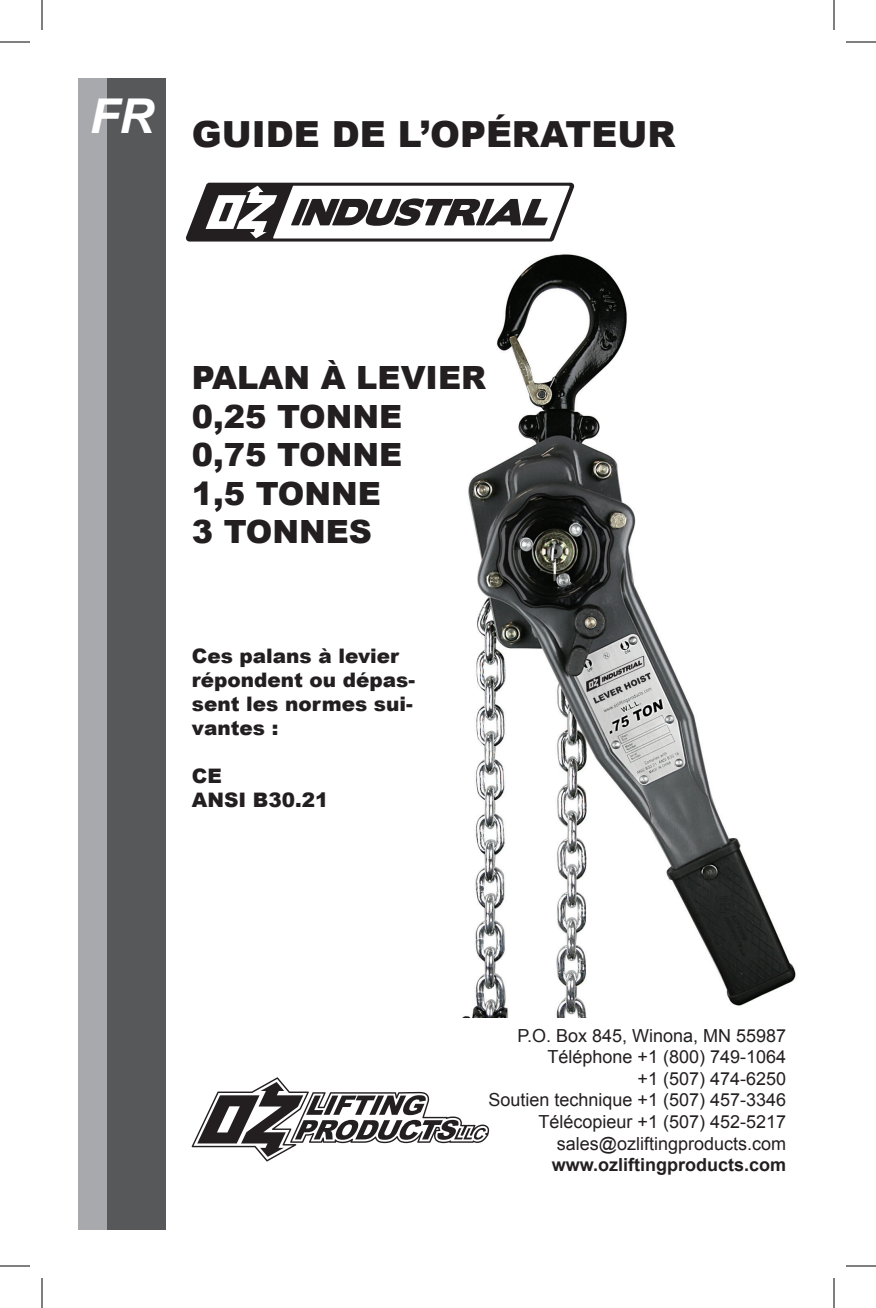
<style>
.page{position:relative;width:876px;height:1308px;background:#fff}
.page>*{position:absolute;margin:0;border:0;box-sizing:border-box;transform-origin:0 0}
.Paragraph{font:italic 700 48px "Arial";color:#fff}
.Cover_Title{font:900 36px "Arial";color:#231f20}
.Cover_Title-2{font:900 32px/38.4px "Arial";color:#231f20}
.t1{font:900 20px/24px "Arial";color:#231f20}
.Paragraph-2{font:18px "Arial";color:#231f20}
.Paragraph-3{font:700 18px "Arial";color:#231f20}
</style>
<div class="page">
<img style="left:463px;top:254px;width:333px;height:763px">
<div style="left:78px;top:78px;width:30px;height:1152px;background:#a8a9ad"></div>
<div style="left:107px;top:78px;width:58px;height:1152px;background:#57585a"></div>
<svg style="left:186px;top:183px;width:388px;height:59px"></svg>
<svg style="left:192px;top:1077px;width:297px;height:84px"></svg>
<hr style="left:0;top:42px;width:30px;height:1px;background:#000">
<hr style="left:846px;top:42px;width:30px;height:1px;background:#000">
<hr style="left:0;top:1266px;width:30px;height:1px;background:#000">
<hr style="left:846px;top:1266px;width:30px;height:1px;background:#000">
<hr style="left:42px;top:0;width:1px;height:30px;background:#000">
<hr style="left:42px;top:1278px;width:1px;height:30px;background:#000">
<hr style="left:834px;top:0;width:1px;height:30px;background:#000">
<hr style="left:834px;top:1278px;width:1px;height:30px;background:#000">
<p class="Paragraph" style="left:90px;top:85px;width:65px">FR</p>
<p class="Cover_Title" style="left:192px;top:108px;width:485px">GUIDE DE L’OPÉRATEUR</p>
<p class="Cover_Title-2" style="left:192px;top:358px;width:296px">PALAN À LEVIER<br>0,25 TONNE<br>0,75 TONNE<br>1,5 TONNE<br>3 TONNES</p>
<p class="t1" style="left:192px;top:643px;width:225px">Ces palans à levier répondent ou dépas&shy;sent les normes sui&shy;vantes :</p>
<p class="t1" style="left:192px;top:763px;width:31px">CE</p>
<p class="t1" style="left:192px;top:787px;width:138px">ANSI B30.21</p>
<p class="Paragraph-2" style="left:517px;top:1023px;width:270px">P.O. Box 845, Winona, MN 55987</p>
<p class="Paragraph-2" style="left:547px;top:1045px;width:240px">Téléphone +1 (800) 749-1064</p>
<p class="Paragraph-2" style="left:638px;top:1067px;width:150px">+1 (507) 474-6250</p>
<p class="Paragraph-2" style="left:488px;top:1088px;width:299px">Soutien technique +1 (507) 457-3346</p>
<p class="Paragraph-2" style="left:539px;top:1110px;width:249px">Télécopieur +1 (507) 452-5217</p>
<p class="Paragraph-2" style="left:557px;top:1131px;width:231px">sales@ozliftingproducts.com</p>
<p class="Paragraph-3" style="left:552px;top:1153px;width:236px">www.ozliftingproducts.com</p>
</div>
